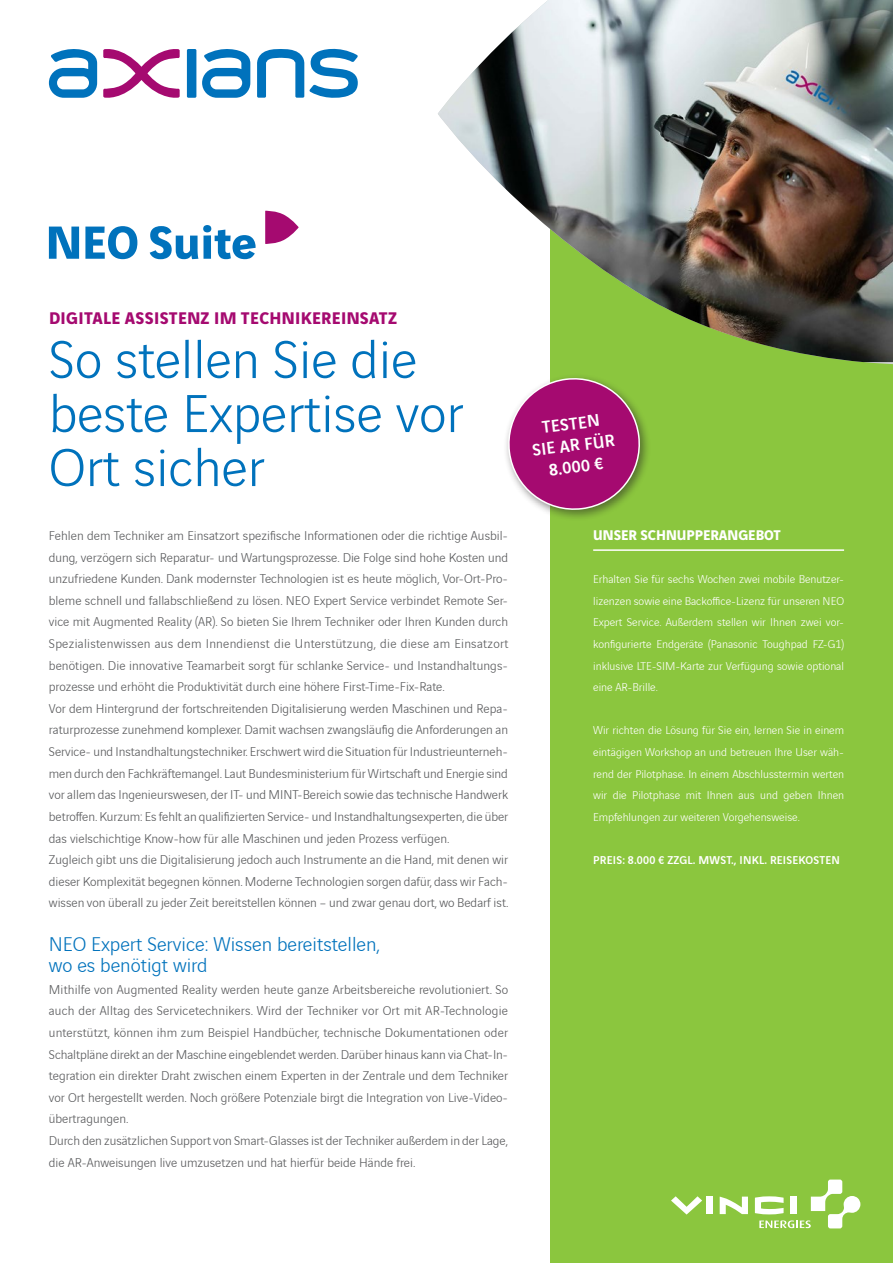
<style>
.page{position:relative;width:893px;height:1263px;background:#fff}
.page>*{position:absolute;margin:0;border:0;box-sizing:border-box;transform-origin:0 0}
.t1{font:300 57px/54px "Vinci Sans";color:#0072bc}
.t2{font:300 21px "Vinci Sans";color:#0072bc}
.t3{font:700 18px "Vinci Sans";letter-spacing:.02em;color:#a50a70}
.t4{font:500 18px/21.6px "Vinci Sans";color:#fff;text-align:center}
.t5{font:700 15px "Vinci Sans";color:#fff}
.Texte_courant{font:300 13.5px/21.6px "Vinci Sans";color:#57585a;text-align:justify}
.t6{font:300 12px/21.6px "Vinci Sans";color:#fff;text-align:justify}
.t7{font:500 12px "Vinci Sans";letter-spacing:.02em;color:#fff}
</style>
<div class="page">
<div style="left:551px;top:86px;width:342px;height:1177px;background:#8bc63e"></div>
<div style="left:187px;top:49px;width:9px;height:49px;background:#0072bc;border-radius:2px"></div>
<svg style="left:103px;top:49px;width:77px;height:49px"></svg>
<svg style="left:202px;top:49px;width:48px;height:49px"></svg>
<svg style="left:49px;top:49px;width:48px;height:49px"></svg>
<svg style="left:257px;top:49px;width:101px;height:49px"></svg>
<img style="left:438px;top:0;width:455px;height:362px">
<hr style="left:593px;top:549px;width:251px;height:2px;background:#fff">
<div style="left:706px;top:1196px;width:7px;height:18px;background:#fff"></div>
<svg style="left:720px;top:1196px;width:28px;height:18px"></svg>
<svg style="left:671px;top:1196px;width:31px;height:18px"></svg>
<svg style="left:755px;top:1179px;width:105px;height:49px"></svg>
<div style="left:503px;top:373px;width:148px;height:148px;background:#231f20;opacity:.5"></div>
<svg style="left:505px;top:375px;width:138px;height:138px"></svg>
<svg style="left:265px;top:210px;width:34px;height:34px"></svg>
<svg style="left:49px;top:227px;width:30px;height:32px"></svg>
<svg style="left:85px;top:226px;width:52px;height:33px"></svg>
<svg style="left:150px;top:225px;width:106px;height:34px"></svg>
<p class="t3" style="left:49px;top:304px;width:350px">DIGITALE ASSISTENZ IM TECHNIKEREINSATZ</p>
<p class="t1" style="left:49px;top:328px;width:416px">So stellen Sie die beste Expertise vor<br>Ort sicher</p>
<p class="Texte_courant" style="left:49px;top:524px;width:461px;text-align:left">Fehlen dem Techniker am Einsatzort spezifische Informationen oder die richtige Ausbil&shy;dung, verzögern sich Reparatur- und Wartungsprozesse. Die Folge sind hohe Kosten und unzufriedene Kunden. Dank modernster Technologien ist es heute möglich, Vor-Ort-Pro&shy;bleme schnell und fallabschließend zu lösen. NEO Expert Service verbindet Remote Ser&shy;vice mit Augmented Reality (AR). So bieten Sie Ihrem Techniker oder Ihren Kunden durch Spezialistenwissen aus dem Innendienst die Unterstützung, die diese am Einsatzort benötigen. Die innovative Teamarbeit sorgt für schlanke Service- und Instandhaltungs&shy;prozesse und erhöht die Produktivität durch eine höhere First-Time-Fix-Rate.</p>
<p class="Texte_courant" style="left:49px;top:696px;width:461px">Vor dem Hintergrund der fortschreitenden Digitalisierung werden Maschinen und Repa&shy;raturprozesse zunehmend komplexer. Damit wachsen zwangsläufig die Anforderungen an Service- und Instandhaltungstechniker. Erschwert wird die Situation für Industrieunterneh&shy;men durch den Fachkräftemangel. Laut Bundesministerium für Wirtschaft und Energie sind vor allem das Ingenieurswesen, der IT- und MINT-Bereich sowie das technische Handwerk betroffen. Kurzum: Es fehlt an qualifizierten Service- und Instandhaltungsexperten, die über das vielschichtige Know-how für alle Maschinen und jeden Prozess verfügen.</p>
<p class="Texte_courant" style="left:49px;top:848px;width:461px">Zugleich gibt uns die Digitalisierung jedoch auch Instrumente an die Hand, mit denen wir dieser Komplexität begegnen können. Moderne Technologien sorgen dafür, dass wir Fach&shy;wissen von überall zu jeder Zeit bereitstellen können – und zwar genau dort, wo Bedarf ist.</p>
<p class="t2" style="left:49px;top:928px;width:332px">NEO Expert Service: Wissen bereitstellen,</p>
<p class="t2" style="left:49px;top:950px;width:160px">wo es benötigt wird</p>
<p class="Texte_courant" style="left:49px;top:977px;width:461px">Mithilfe von Augmented Reality werden heute ganze Arbeitsbereiche revolutioniert. So auch der Alltag des Servicetechnikers. Wird der Techniker vor Ort mit AR-Technologie unterstützt, können ihm zum Beispiel Handbücher, technische Dokumentationen oder Schaltpläne direkt an der Maschine eingeblendet werden. Darüber hinaus kann via Chat-In&shy;tegration ein direkter Draht zwischen einem Experten in der Zentrale und dem Techniker vor Ort hergestellt werden. Noch größere Potenziale birgt die Integration von Live-Video&shy;übertragungen.</p>
<p class="Texte_courant" style="left:49px;top:1128px;width:460px">Durch den zusätzlichen Support von Smart-Glasses ist der Techniker außerdem in der Lage, die AR-Anweisungen live umzusetzen und hat hierfür beide Hände frei.</p>
<p class="t4" style="left:528px;top:416px;width:84px;rotate:-7deg">TESTEN<br>SIE AR FÜR<br>8.000 €</p>
<p class="t5" style="left:593px;top:523px;width:189px">UNSER SCHNUPPERANGEBOT</p>
<p class="t6" style="left:593px;top:567px;width:252px">Erhalten Sie für sechs Wochen zwei mobile Benutzer&shy;lizenzen sowie eine Backoffice-Lizenz für unseren NEO Expert Service. Außerdem stellen wir Ihnen zwei vor&shy;konfigurierte Endgeräte (Panasonic Toughpad FZ-G1) inklusive LTE-SIM-Karte zur Verfügung sowie optional eine AR-Brille.</p>
<p class="t6" style="left:593px;top:719px;width:252px">Wir richten die Lösung für Sie ein, lernen Sie in einem eintägigen Workshop an und betreuen Ihre User wäh&shy;rend der Pilotphase. In einem Abschlusstermin werten wir die Pilotphase mit Ihnen aus und geben Ihnen Empfehlungen zur weiteren Vorgehensweise.</p>
<p class="t7" style="left:593px;top:851px;width:248px">PREIS: 8.000 € ZZGL. MWST., INKL. REISEKOSTEN</p>
</div>
